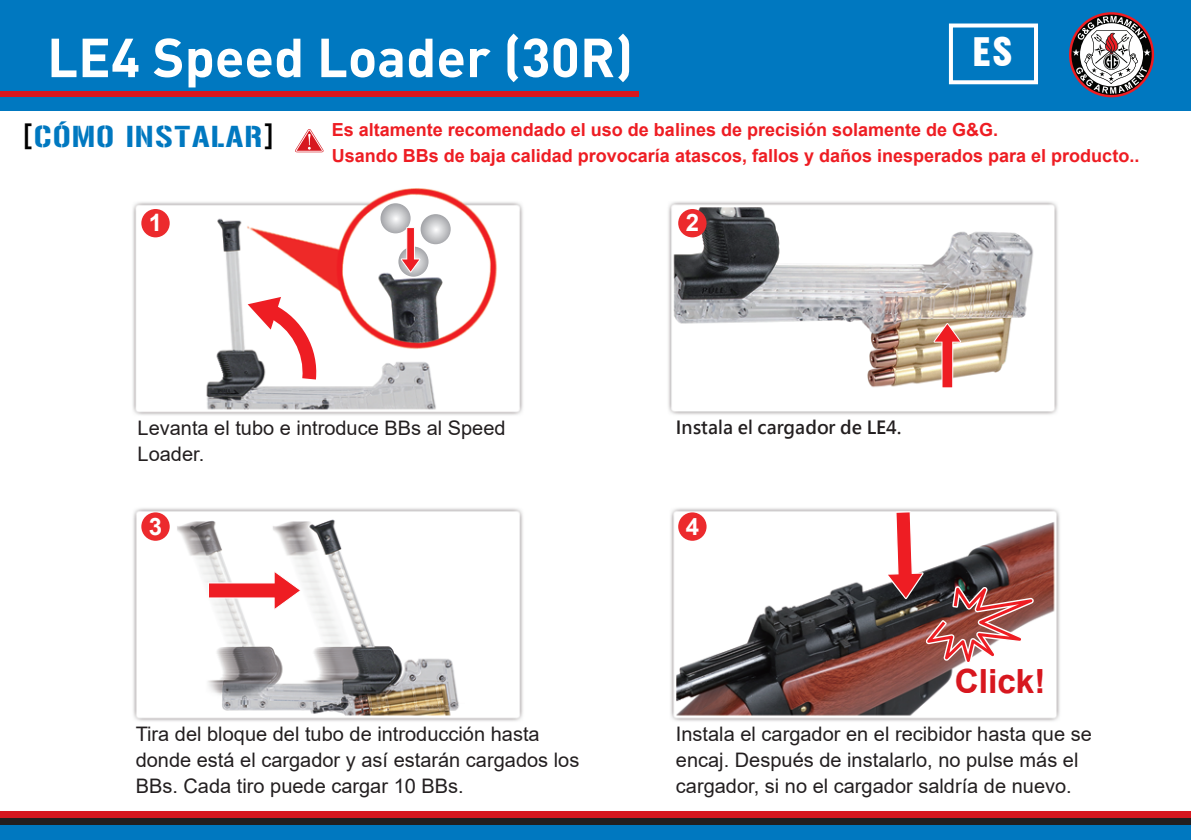
<style>
.page{position:relative;width:1191px;height:840px;background:#fff}
.page>*{position:absolute;margin:0;border:0;box-sizing:border-box;transform-origin:0 0}
.t1{font:700 54px "DIN Pro";color:#fff}
.t2{font:40px "Gothic No 13 BT";color:#fff}
.t3{font:700 33.2px "Arial";color:#d7171f}
.t4{font:30px "Gunplay";letter-spacing:.05em;color:#0078c0}
.t5{font:700 24px "Arial";color:#fff}
.t6{font:20px/26px "Arial";color:#231f20}
.t7{font:700 18px/26px "Arial";color:#ee1d23}
.t8{font:700 18px "Microsoft Jheng Hei";color:#231f20}
.s1{font-family:"DIN Pro";font-weight:500;color:#000}
</style>
<div class="page">
<img style="left:0;top:110px;width:1191px;height:611px">
<div style="left:0;top:0;width:1191px;height:110px;background:#0078c0"></div>
<div style="left:0;top:812px;width:1191px;height:27px;background:#0078c0"></div>
<svg style="left:0;top:817px;width:1191px;height:7px;background:#3c1d1f"></svg>
<div style="left:0;top:811px;width:1191px;height:6px;background:#d7171f"></div>
<svg style="left:1069px;top:12px;width:85px;height:85px"></svg>
<div style="left:949px;top:23px;width:89px;height:61px;border:4px solid #fff"></div>
<div style="left:0;top:91px;width:638px;height:6px;background:#d7171f"></div>
<svg style="left:295px;top:129px;width:29px;height:23px"></svg>
<svg style="left:208px;top:570px;width:93px;height:39px"></svg>
<svg style="left:886px;top:511px;width:157px;height:183px"></svg>
<svg style="left:244px;top:294px;width:75px;height:87px"></svg>
<svg style="left:398px;top:246px;width:30px;height:30px"></svg>
<svg style="left:380px;top:203px;width:30px;height:30px"></svg>
<svg style="left:420px;top:214px;width:31px;height:30px"></svg>
<svg style="left:401px;top:227px;width:19px;height:45px"></svg>
<svg style="left:933px;top:323px;width:28px;height:65px"></svg>
<div style="left:141px;top:512px;width:29px;height:28px;background:#ec2a2d;border-radius:50%"></div>
<div style="left:678px;top:512px;width:28px;height:28px;background:#ec2a2d;border-radius:50%"></div>
<div style="left:141px;top:209px;width:29px;height:28px;background:#ec2a2d;border-radius:50%"></div>
<div style="left:678px;top:209px;width:28px;height:28px;background:#ec2a2d;border-radius:50%"></div>
<h1 class="t1" style="left:47px;top:21px;width:588px">LE4 Speed Loader (30R)</h1>
<h2 class="t2" style="left:972px;top:28px;width:41px">ES</h2>
<h3 class="t4" style="left:22px;top:115px;width:253px"><span class="s1">[</span>CÓMO INSTALAR<span class="s1">]</span></h3>
<p class="t7" style="left:332px;top:117px;width:809px">Es altamente recomendado el uso de balines de precisión solamente de G&amp;G.<br>Usando BBs de baja calidad provocaría atascos, fallos y daños inesperados para el producto..</p>
<p class="t5" style="left:149px;top:206px;width:15px">1</p>
<p class="t5" style="left:685px;top:206px;width:15px">2</p>
<p class="t6" style="left:138px;top:414px;width:369px">Levanta el tubo e introduce BBs al Speed<br>Loader.</p>
<p class="t8" style="left:676px;top:415px;width:227px">Instala el cargador de LE4.</p>
<p class="t5" style="left:149px;top:509px;width:15px">3</p>
<p class="t5" style="left:685px;top:509px;width:15px">4</p>
<h3 class="t3" style="left:954px;top:657px;width:92px">Click!</h3>
<p class="t6" style="left:136px;top:720px;width:445px">Tira del bloque del tubo de introducción hasta donde está el cargador y así estarán cargados los<br>BBs. Cada tiro puede cargar 10 BBs.</p>
<p class="t6" style="left:676px;top:720px;width:417px">Instala el cargador en el recibidor hasta que se encaj. Después de instalarlo, no pulse más el cargador, si no el cargador saldría de nuevo.</p>
</div>
